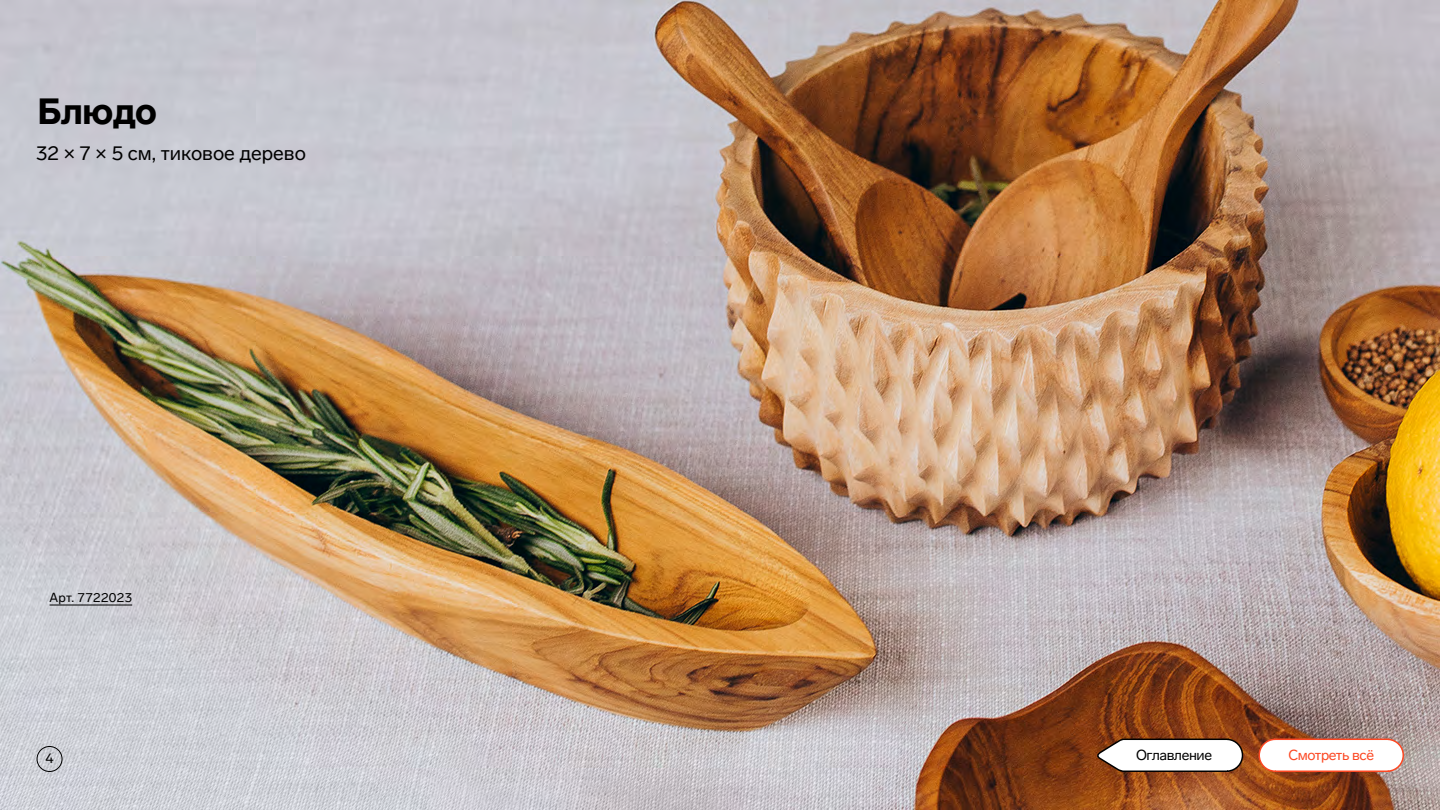
<style>
.page{position:relative;width:1440px;height:810px;background:#fff}
.page>*{position:absolute;margin:0;border:0;box-sizing:border-box;transform-origin:0 0}
.t1{font:900 36px "Lab Grotesque";letter-spacing:-.02em;color:#000}
.t2{font:20px "Lab Grotesque";color:#000}
.t3{font:14.4px "Lab Grotesque";letter-spacing:-.025em;color:#fc4823}
.t4{font:14.4px "Lab Grotesque";letter-spacing:-.025em;color:#000}
.t5{font:14px "Lab Grotesque";color:#000}
.t6{font:13px "Lab Grotesque";letter-spacing:.03em;color:#000}
</style>
<div class="page">
<img style="left:0;top:0;width:1440px;height:810px">
<hr style="left:50px;top:605px;width:82px;height:1px;background:#000">
<div style="left:1259px;top:739px;width:144px;height:32px;background:#fff;border-radius:16px"></div>
<div style="left:1258px;top:739px;width:146px;height:33px;border:2px solid #fc4823;border-radius:16px"></div>
<div style="left:37px;top:746px;width:26px;height:26px;border:1px solid #000;border-radius:50%"></div>
<svg style="left:1095px;top:738px;width:149px;height:35px"></svg>
<div style="left:1125px;top:749px;width:98px;height:11px;background:#fff"></div>
<h1 class="t1" style="left:37px;top:90px;width:121px">Блюдо</h1>
<p class="t2" style="left:36px;top:141px;width:271px">32 × 7 × 5 см, тиковое дерево</p>
<p class="t6" style="left:50px;top:590px;width:84px">Арт. 7722023</p>
<p class="t5" style="left:45px;top:750px;width:10px">4</p>
<p class="t4" style="left:1136px;top:746px;width:78px">Оглавление</p>
<p class="t3" style="left:1288px;top:746px;width:87px">Смотреть всё</p>
</div>
